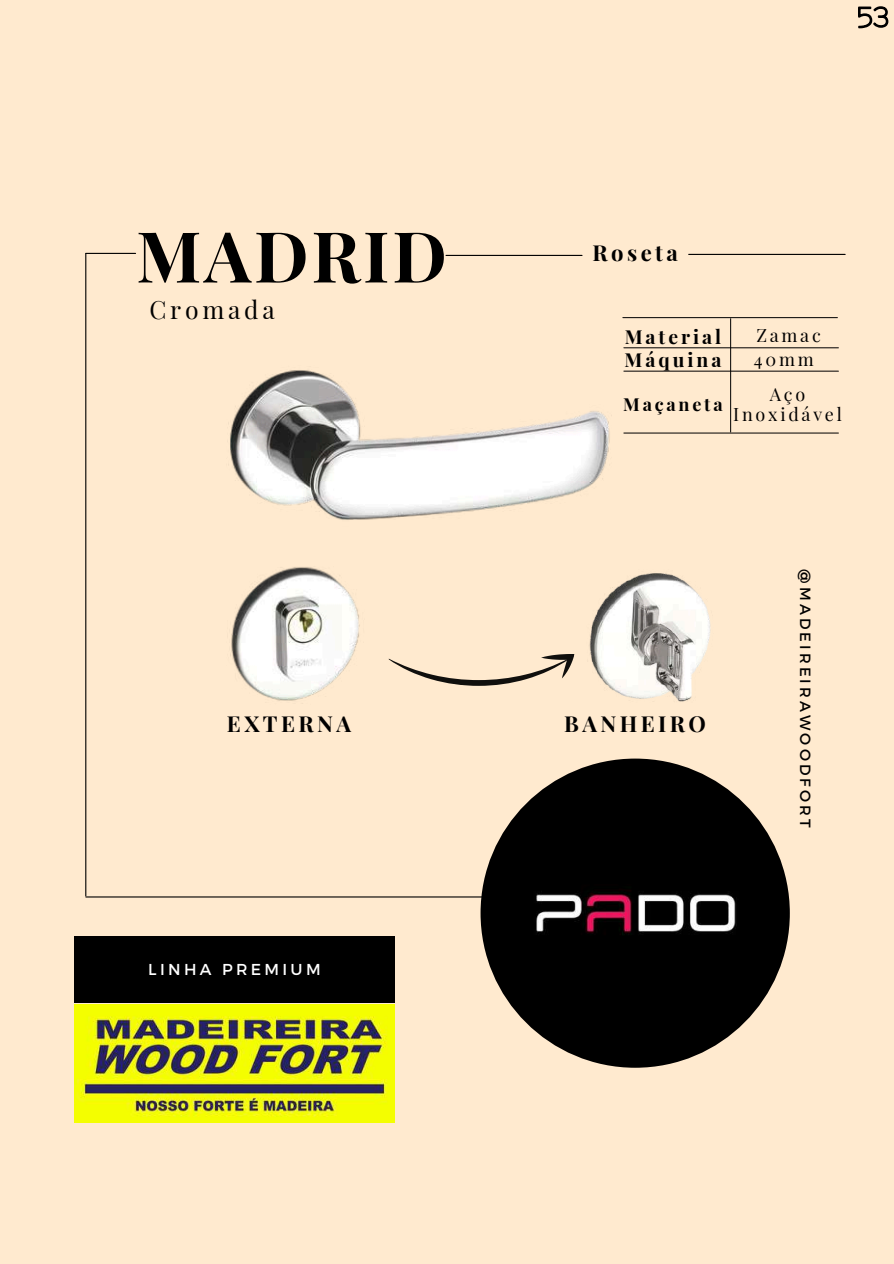
<style>
.page{position:relative;width:894px;height:1264px;background:#fff}
.page>*{position:absolute;margin:0;border:0;box-sizing:border-box;transform-origin:0 0}
.t1{font:700 70.35px "Playfair Display";letter-spacing:.04em;color:#000}
.t2{font:24.75px "Playfair Display";letter-spacing:.155em;color:#000}
.t3{font:700 22.05px "Playfair Display";letter-spacing:.155em;color:#000}
.t4{font:700 19.35px/23.4px "Playfair Display";letter-spacing:.155em;color:#000}
.t5{font:18px/23.9px "Playfair Display";letter-spacing:.155em;color:#000}
.t6{font:700 18px "Playfair Display";letter-spacing:.155em;color:#000}
.t7{font:15.75px "Montserrat";letter-spacing:.21em;color:#fff}
.t8{font:14.85px "Montserrat";letter-spacing:.21em;color:#000}
</style>
<div class="page">
<div style="left:0;top:0;width:893px;height:1263px;background:#ffeacf"></div>
<div style="left:480px;top:758px;width:309px;height:309px;background:#000;border-radius:50%"></div>
<div style="left:74px;top:936px;width:320px;height:67px;background:#000"></div>
<hr style="left:85px;top:253px;width:1px;height:642px;background:#000">
<img style="left:492px;top:770px;width:285px;height:285px;border-radius:50%">
<hr style="left:86px;top:253px;width:49px;height:1px;background:#000">
<img style="left:74px;top:1004px;width:320px;height:118px">
<hr style="left:86px;top:896px;width:406px;height:1px;background:#000">
<hr style="left:688px;top:254px;width:156px;height:1px;background:#000">
<img style="left:228px;top:318px;width:460px;height:486px">
<hr style="left:446px;top:255px;width:136px;height:1px;background:#000">
<img style="left:582px;top:556px;width:129px;height:155px">
<hr style="left:623px;top:347px;width:215px;height:1px;background:#000">
<hr style="left:622px;top:317px;width:215px;height:1px;background:#000">
<hr style="left:623px;top:370px;width:215px;height:1px;background:#000">
<hr style="left:623px;top:432px;width:215px;height:1px;background:#000">
<hr style="left:730px;top:318px;width:1px;height:114px;background:#000">
<svg style="left:386px;top:636px;width:188px;height:62px"></svg>
<svg style="left:858px;top:6px;width:31px;height:23px"></svg>
<h1 class="t1" style="left:136px;top:206px;width:312px">MADRID</h1>
<h2 class="t2" style="left:149px;top:292px;width:127px">Cromada</h2>
<p class="t3" style="left:227px;top:708px;width:126px">EXTERNA</p>
<p class="t7" style="left:148px;top:959px;width:174px">LINHA PREMIUM</p>
<p class="t3" style="left:592px;top:237px;width:87px">Roseta</p>
<p class="t4" style="left:624px;top:324px;width:98px">Material<br>Máquina</p>
<p class="t5" style="left:753px;top:322px;width:68px">Zamac<br>40mm</p>
<p class="t6" style="left:623px;top:392px;width:101px">Maçaneta</p>
<p class="t5" style="left:733px;top:383px;width:110px;line-height:20.1px;text-align:center">Aço<br>Inoxidável</p>
<p class="t3" style="left:564px;top:708px;width:143px">BANHEIRO</p>
<p class="t8" style="left:814px;top:569px;width:259px;rotate:90deg">@MADEIREIRAWOODFORT</p>
</div>
